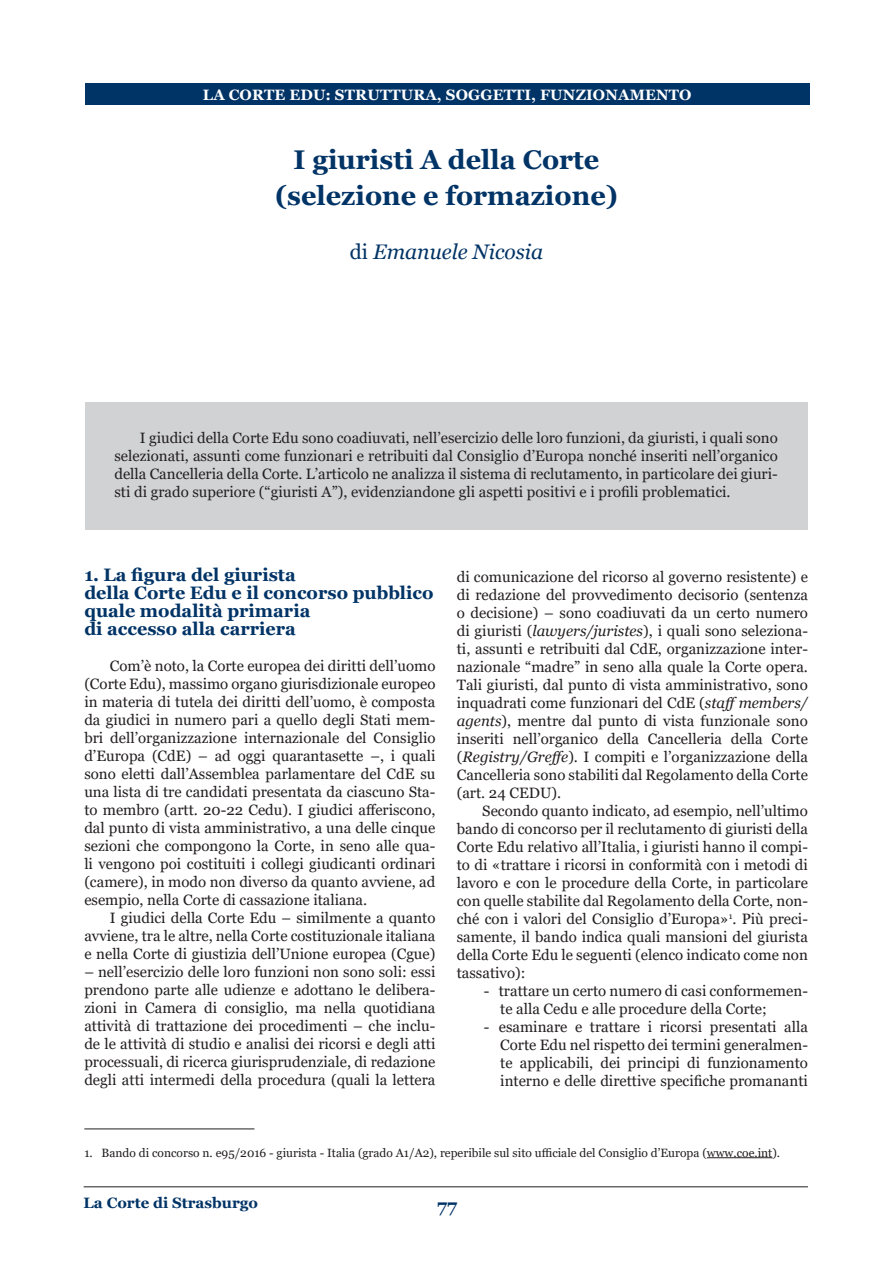
<style>
.page{position:relative;width:893px;height:1263px;background:#fff}
.page>*{position:absolute;margin:0;border:0;box-sizing:border-box;transform-origin:0 0}
.titolo{font:700 27px/36px "Georgia";color:#036;text-align:center}
.t1{font:italic 21px "Georgia";color:#036}
.sottotitolo1{font:700 18px/18px "Georgia";color:#036}
.testo{font:15px/18px "Georgia";color:#231f20;text-align:justify}
.lista{font:15px/18px "Georgia";color:#231f20;text-align:justify}
.t2{font:700 15px "Georgia";letter-spacing:.01em;color:#fff}
.t3{font:700 15px "Georgia";color:#036}
.nota{font:12px "Georgia";color:#231f20}
.s1{font-style:normal}
.s2{font-style:italic}
</style>
<div class="page">
<hr style="left:84px;top:1186px;width:724px;height:1px;background:#231f20">
<div style="left:85px;top:83px;width:724px;height:22px;background:#036"></div>
<hr style="left:84px;top:1129px;width:170px;height:1px;background:#231f20">
<hr style="left:707px;top:1157px;width:65px;height:1px;background:#231f20">
<div style="left:85px;top:402px;width:723px;height:128px;background:#d1d2d4"></div>
<p class="t2" style="left:203px;top:85px;width:490px">LA CORTE EDU: STRUTTURA, SOGGETTI, FUNZIONAMENTO</p>
<p class="titolo" style="left:275px;top:142px;width:344px">I giuristi A della Corte (selezione e formazione)</p>
<p class="t1" style="left:350px;top:239px;width:195px"><span class="s1">di</span> Emanuele Nicosia</p>
<p class="testo" style="left:114px;top:429px;width:665px;text-indent:26px">I giudici della Corte Edu sono coadiuvati, nell’esercizio delle loro funzioni, da giuristi, i quali sono selezionati, assunti come funzionari e retribuiti dal Consiglio d’Europa nonché inseriti nell’organico della Cancelleria della Corte. L’articolo ne analizza il sistema di reclutamento, in particolare dei giuri&shy;sti di grado superiore (“giuristi A”), evidenziandone gli aspetti positivi e i profili problematici.</p>
<p class="sottotitolo1" style="left:84px;top:566px;width:351px">1. La figura del giurista<br>della Corte Edu e il concorso pubblico quale modalità primaria<br>di accesso alla carriera</p>
<p class="testo" style="left:84px;top:657px;width:353px;text-indent:26px">Com’è noto, la Corte europea dei diritti dell’uomo (Corte Edu), massimo organo giurisdizionale europeo in materia di tutela dei diritti dell’uomo, è composta da giudici in numero pari a quello degli Stati mem&shy;bri dell’organizzazione internazionale del Consiglio d’Europa (CdE) – ad oggi quarantasette –, i quali sono eletti dall’Assemblea parlamentare del CdE su una lista di tre candidati presentata da ciascuno Sta&shy;to membro (artt. 20-22 Cedu). I giudici afferiscono, dal punto di vista amministrativo, a una delle cinque sezioni che compongono la Corte, in seno alle qua&shy;li vengono poi costituiti i collegi giudicanti ordinari (camere), in modo non diverso da quanto avviene, ad esempio, nella Corte di cassazione italiana.</p>
<p class="testo" style="left:84px;top:909px;width:353px;text-indent:26px">I giudici della Corte Edu – similmente a quanto avviene, tra le altre, nella Corte costituzionale italiana e nella Corte di giustizia dell’Unione europea (Cgue)</p>
<p class="testo" style="left:84px;top:963px;width:353px">– nell’esercizio delle loro funzioni non sono soli: essi prendono parte alle udienze e adottano le delibera&shy;zioni in Camera di consiglio, ma nella quotidiana attività di trattazione dei procedimenti – che inclu&shy;de le attività di studio e analisi dei ricorsi e degli atti processuali, di ricerca giurisprudenziale, di redazione degli atti intermedi della procedura (quali la lettera</p>
<p class="testo" style="left:457px;top:568px;width:353px">di comunicazione del ricorso al governo resistente) e di redazione del provvedimento decisorio (sentenza o decisione) – sono coadiuvati da un certo numero di giuristi (<span class="s2">lawyers/juristes</span>), i quali sono seleziona&shy;ti, assunti e retribuiti dal CdE, organizzazione inter&shy;nazionale “madre” in seno alla quale la Corte opera.<br>Tali giuristi, dal punto di vista amministrativo, sono inquadrati come funzionari del CdE (<span class="s2">staffmembers/ agents</span>), mentre dal punto di vista funzionale sono inseriti nell’organico della Cancelleria della Corte (<span class="s2">Registry/Greffe</span>). I compiti e l’organizzazione della Cancelleria sono stabiliti dal Regolamento della Corte (art. 24 CEDU).</p>
<p class="testo" style="left:457px;top:802px;width:353px;text-indent:26px">Secondo quanto indicato, ad esempio, nell’ultimo bando di concorso per il reclutamento di giuristi della Corte Edu relativo all’Italia, i giuristi hanno il compi&shy;to di «trattare i ricorsi in conformità con i metodi di lavoro e con le procedure della Corte, in particolare con quelle stabilite dal Regolamento della Corte, non&shy;ché con i valori del Consiglio d’Europa»<sup>1</sup>. Più preci&shy;samente, il bando indica quali mansioni del giurista della Corte Edu le seguenti (elenco indicato come non tassativo):</p>
<p class="testo" style="left:500px;top:982px;width:309px;text-indent:-16px">- trattare un certo numero di casi conformemen&shy;te alla Cedu e alle procedure della Corte;</p>
<p class="lista" style="left:500px;top:1018px;width:309px;text-indent:-16px">- esaminare e trattare i ricorsi presentati alla Corte Edu nel rispetto dei termini generalmen&shy;te applicabili, dei principi di funzionamento interno e delle direttive specifiche promananti</p>
<p class="nota" style="left:84px;top:1145px;width:697px">1. Bando di concorso n. e95/2016 - giurista - Italia (grado A1/A2), reperibile sul sito ufficiale del Consiglio d’Europa (www.coe.int).</p>
<p class="t3" style="left:84px;top:1193px;width:176px">La Corte di Strasburgo</p>
<p class="sottotitolo1" style="left:437px;top:1196px;width:21px">77</p>
</div>
